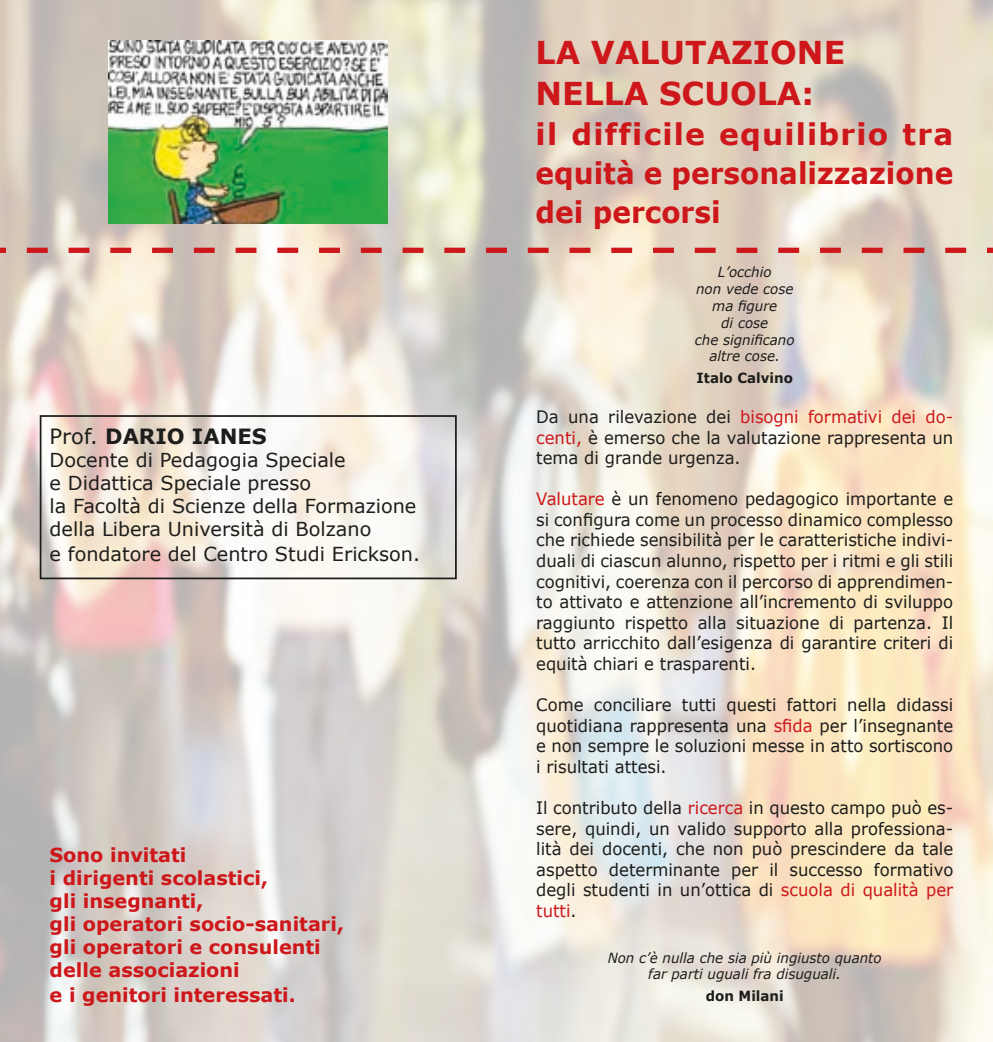
<style>
.page{position:relative;width:993px;height:1042px;background:#fff}
.page>*{position:absolute;margin:0;border:0;box-sizing:border-box;transform-origin:0 0}
.t1{font:700 31.5px/41.5px "Verdana";color:#cd171a}
.t2{font:700 29.75px/39.4px "Verdana";color:#cd171a;text-align:justify}
.t3{font:700 21px "Verdana";color:#1d1d1b}
.t4{font:19.25px/23.1px "Verdana";color:#1d1d1b}
.t5{font:700 19.25px/23.1px "Verdana";color:#cd171a}
.t6{font:17.15px/20.7px "Verdana";color:#1d1d1b;text-align:justify;scale:.96 1}
.t7{font:italic 14px/16.8px "Verdana";color:#1d1d1b;text-align:center;scale:.96 1}
.t8{font:700 14px "Verdana";color:#1d1d1b;scale:.96 1}
.s1{font-weight:400}
.s2{color:#cd171a}
</style>
<div class="page">
<img style="left:0;top:0;width:992px;height:1042px">
<svg style="left:0;top:248px;width:992px;height:5px;background:#d77871"></svg>
<img style="left:109px;top:41px;width:278px;height:183px">
<div style="left:40px;top:415px;width:416px;height:164px;border:2px solid #1d1d1b"></div>
<p class="t3" style="left:50px;top:422px;width:217px"><span class="s1">Prof.</span> DARIO IANES</p>
<p class="t4" style="left:50px;top:447px;width:368px">Docente di Pedagogia Speciale<br>e Didattica Speciale presso<br>la Facoltà di Scienze della Formazione della Libera Università di Bolzano</p>
<p class="t4" style="left:50px;top:542px;width:372px">e fondatore del Centro Studi Erickson.</p>
<p class="t5" style="left:50px;top:842px;width:296px">Sono invitati<br>i dirigenti scolastici,<br>gli insegnanti,<br>gli operatori socio-sanitari, gli operatori e consulenti delle associazioni</p>
<p class="t5" style="left:50px;top:983px;width:247px">e i genitori interessati.</p>
<h1 class="t1" style="left:535px;top:31px;width:260px">La valutazione nell</h1>
<h1 class="t1" style="left:623px;top:72px;width:191px">a scuola:</h1>
<h2 class="t2" style="left:535px;top:113px;width:419px">il difficile equilibrio tra equità e personalizzazione dei percorsi</h2>
<p class="t7" style="left:694px;top:263px;width:105px">L’occhio<br>non vede cose ma figure<br>di cose<br>che significano altre cose.</p>
<p class="t8" style="left:696px;top:369px;width:102px">Italo Calvino</p>
<p class="t6" style="left:536px;top:406px;width:436px">Da una rilevazione dei <span class="s2">bisogni formativi dei do&shy;centi,</span> è emerso che la valutazione rappresenta un tema di grande urgenza.</p>
<p class="t6" style="left:536px;top:488px;width:436px"><span class="s2">Valutare</span> è un fenomeno pedagogico importante e si configura come un processo dinamico complesso che richiede sensibilità per le caratteristiche indivi&shy;duali di ciascun alunno, rispetto per i ritmi e gli stili cognitivi, coerenza con il percorso di apprendimen&shy;to attivato e attenzione all’incremento di sviluppo raggiunto rispetto alla situazione di partenza. Il tutto arricchito dall’esigenza di garantire criteri di equità chiari e trasparenti.</p>
<p class="t6" style="left:536px;top:694px;width:436px">Come conciliare tutti questi fattori nella didassi quotidiana rappresenta una <span class="s2">sfida</span> per l’insegnante e non sempre le soluzioni messe in atto sortiscono i risultati attesi.</p>
<p class="t6" style="left:536px;top:797px;width:436px">Il contributo della <span class="s2">ricerca</span> in questo campo può es&shy;sere, quindi, un valido supporto alla professiona&shy;lità dei docenti, che non può prescindere da tale aspetto determinante per il successo formativo degli studenti in un’ottica di <span class="s2">scuola di qualità per tutti</span>.</p>
<p class="t7" style="left:607px;top:948px;width:287px">Non c’è nulla che sia più ingiusto quanto far parti uguali fra disuguali.</p>
<p class="t8" style="left:705px;top:987px;width:83px">don Milani</p>
</div>
